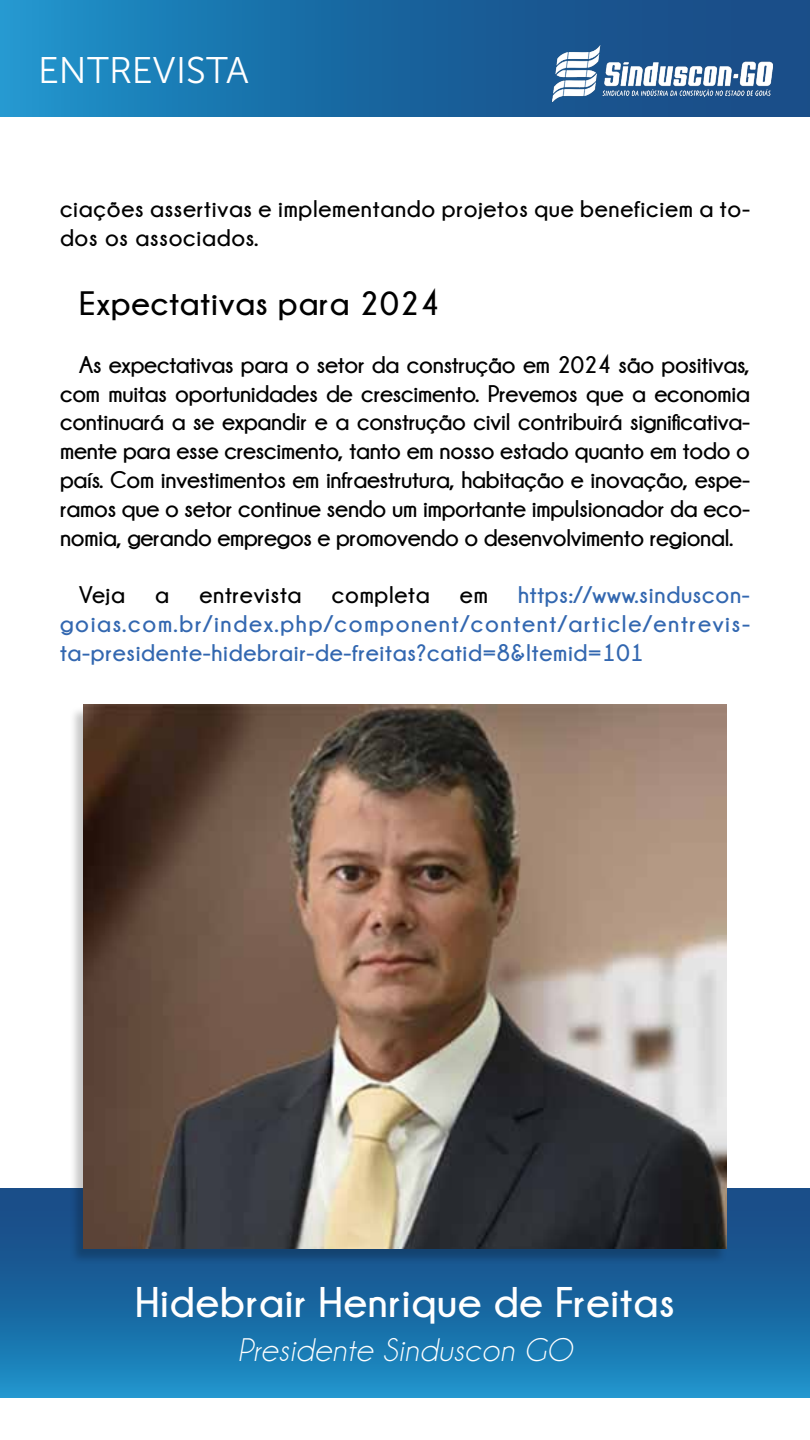
<style>
.page{position:relative;width:810px;height:1440px;background:#fff}
.page>*{position:absolute;margin:0;border:0;box-sizing:border-box;transform-origin:0 0}
.t1{font:700 42.75px "Champagne&Limousines";letter-spacing:.025em;color:#fff}
.t2{font:36.97px "Museo Sans Cyrl 300";color:#fff}
.t3{font:700 33.75px "Champagne&Limousines";letter-spacing:.03em;color:#000}
.t4{font:italic 33px "Champagne&Limousines";letter-spacing:.025em;color:#fff}
.t5{font:700 24px/28.8px "Champagne&Limousines";letter-spacing:.03em;color:#000}
.t6{font:700 24px/28.8px "Champagne&Limousines";letter-spacing:.03em;color:#3267b0;text-align:justify}
</style>
<div class="page">
<div style="left:0;top:0;width:810px;height:117px;background:linear-gradient(to right,#1d8ec6,#18427d)"></div>
<img style="left:545px;top:43px;width:237px;height:61px">
<div style="left:0;top:1188px;width:810px;height:210px;background:linear-gradient(to bottom,#18427d,#1d8cc4)"></div>
<div style="left:69px;top:706px;width:658px;height:559px;background:#000;opacity:.22"></div>
<img style="left:83px;top:705px;width:644px;height:544px">
<h2 class="t2" style="left:38px;top:50px;width:213px">ENTREVISTA</h2>
<p class="t5" style="left:60px;top:194px;width:691px">ciações assertivas e implementando projetos que beneficiem a to&shy;dos os associados.</p>
<h3 class="t3" style="left:79px;top:285px;width:362px">Expectativas para 2024</h3>
<p class="t5" style="left:60px;top:350px;width:692px;text-align:justify;text-indent:19px">As expectativas para o setor da construção em 2024 são positivas, com muitas oportunidades de crescimento. Prevemos que a economia continuará a se expandir e a construção civil contribuirá significativa&shy;mente para esse crescimento, tanto em nosso estado quanto em todo o país. Com investimentos em infraestrutura, habitação e inovação, espe&shy;ramos que o setor continue sendo um importante impulsionador da eco&shy;nomia, gerando empregos e promovendo o desenvolvimento regional.</p>
<p class="t5" style="left:79px;top:580px;width:47px">Veja</p>
<p class="t5" style="left:155px;top:580px;width:15px">a</p>
<p class="t5" style="left:199px;top:580px;width:104px">entrevista</p>
<p class="t5" style="left:332px;top:580px;width:99px">completa</p>
<p class="t5" style="left:460px;top:580px;width:29px">em</p>
<p class="t6" style="left:60px;top:580px;width:691px;text-indent:458px">https://www.sinduscon&shy;goias.com.br/index.php/component/content/article/entrevis&shy;ta-presidente-hidebrair-de-freitas?catid=8&amp;Itemid=101</p>
<h1 class="t1" style="left:135px;top:1279px;width:541px">Hidebrair Henrique de Freitas</h1>
<h3 class="t4" style="left:238px;top:1333px;width:336px">Presidente Sinduscon GO</h3>
</div>
